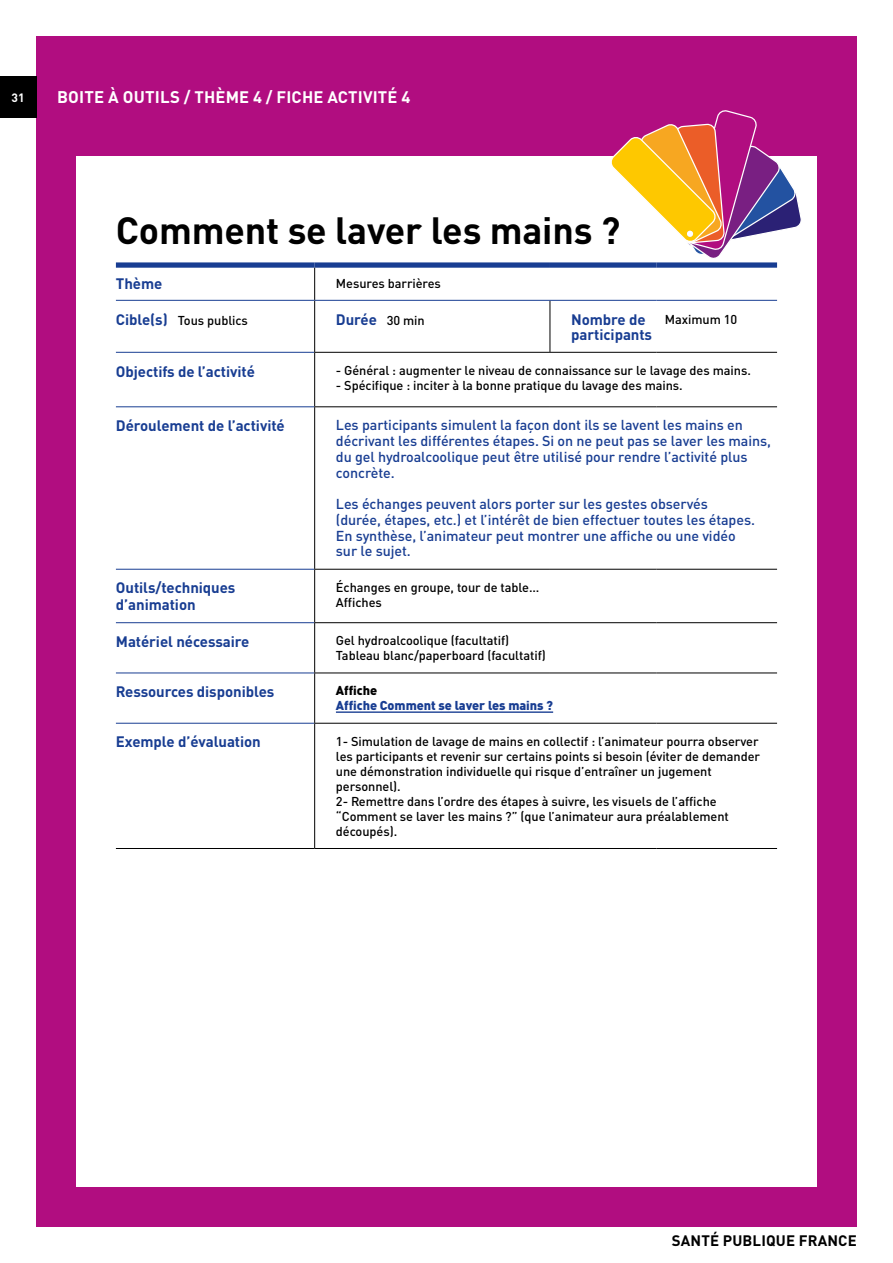
<style>
.page{position:relative;width:893px;height:1263px;background:#fff}
.page>*{position:absolute;margin:0;border:0;box-sizing:border-box;transform-origin:0 0}
.t1{font:700 37.5px "DIN Pro";letter-spacing:-.005em;color:#000}
.t2{font:700 16.5px "DIN Pro";letter-spacing:.01em;color:#fff}
.t3{font:700 15px/15px "DIN Pro";letter-spacing:-.005em;color:#183d92}
.t4{font:700 15px "DIN Pro";letter-spacing:.01em;color:#000}
.t5{font:500 14.25px/15.8px "DIN Pro";letter-spacing:-.005em;color:#183d92}
.t6{font:500 12.75px/15px "DIN Pro";letter-spacing:-.005em;color:#000}
.t7{font:900 12.75px "DIN Pro";letter-spacing:-.005em;color:#183d92}
.t8{font:900 12.75px "DIN Pro";letter-spacing:-.005em;color:#000}
.t9{font:700 12px "DIN Pro";color:#fff}
.s1{font-size:16.65px}
.s2{font-weight:700;font-size:15px;color:#183d92}
.s3{font-weight:500;font-size:12.75px;color:#000}
</style>
<div class="page">
<div style="left:36px;top:36px;width:821px;height:1191px;background:#b10d80"></div>
<div style="left:0;top:76px;width:36px;height:42px;background:#000"></div>
<div style="left:76px;top:156px;width:741px;height:1031px;background:#fff"></div>
<div style="left:116px;top:262px;width:199px;height:6px;background:#183d92"></div>
<div style="left:315px;top:262px;width:235px;height:6px;background:#183d92"></div>
<div style="left:550px;top:262px;width:106px;height:6px;background:#183d92"></div>
<div style="left:656px;top:262px;width:121px;height:6px;background:#183d92"></div>
<hr style="left:314px;top:268px;width:1px;height:32px;background:#000">
<hr style="left:314px;top:406px;width:236px;height:1px;background:#000">
<hr style="left:550px;top:406px;width:106px;height:1px;background:#000">
<hr style="left:656px;top:406px;width:121px;height:1px;background:#000">
<hr style="left:314px;top:569px;width:236px;height:1px;background:#000">
<hr style="left:550px;top:569px;width:106px;height:1px;background:#000">
<hr style="left:656px;top:569px;width:121px;height:1px;background:#000">
<hr style="left:314px;top:622px;width:236px;height:1px;background:#000">
<hr style="left:550px;top:622px;width:106px;height:1px;background:#000">
<hr style="left:656px;top:622px;width:121px;height:1px;background:#000">
<hr style="left:314px;top:673px;width:236px;height:1px;background:#000">
<hr style="left:550px;top:673px;width:106px;height:1px;background:#000">
<hr style="left:656px;top:673px;width:121px;height:1px;background:#000">
<hr style="left:314px;top:723px;width:236px;height:1px;background:#000">
<hr style="left:550px;top:723px;width:106px;height:1px;background:#000">
<hr style="left:656px;top:723px;width:121px;height:1px;background:#000">
<hr style="left:315px;top:848px;width:235px;height:1px;background:#000">
<hr style="left:550px;top:848px;width:106px;height:1px;background:#000">
<hr style="left:656px;top:848px;width:121px;height:1px;background:#000">
<hr style="left:116px;top:569px;width:198px;height:1px;background:#183d92">
<hr style="left:116px;top:622px;width:198px;height:1px;background:#183d92">
<hr style="left:116px;top:673px;width:198px;height:1px;background:#183d92">
<hr style="left:116px;top:723px;width:198px;height:1px;background:#183d92">
<hr style="left:116px;top:300px;width:199px;height:1px;background:#183d92">
<hr style="left:116px;top:352px;width:198px;height:1px;background:#183d92">
<hr style="left:314px;top:353px;width:1px;height:53px;background:#000">
<hr style="left:116px;top:406px;width:198px;height:1px;background:#183d92">
<hr style="left:314px;top:407px;width:1px;height:162px;background:#000">
<hr style="left:314px;top:570px;width:1px;height:52px;background:#000">
<hr style="left:314px;top:623px;width:1px;height:50px;background:#000">
<hr style="left:314px;top:673px;width:1px;height:50px;background:#000">
<hr style="left:314px;top:724px;width:1px;height:124px;background:#000">
<hr style="left:116px;top:848px;width:199px;height:1px;background:#000">
<hr style="left:550px;top:301px;width:1px;height:51px;background:#000">
<hr style="left:315px;top:300px;width:235px;height:1px;background:#183d92">
<hr style="left:550px;top:300px;width:106px;height:1px;background:#183d92">
<hr style="left:656px;top:300px;width:121px;height:1px;background:#183d92">
<hr style="left:314px;top:301px;width:1px;height:51px;background:#000">
<hr style="left:314px;top:352px;width:236px;height:1px;background:#000">
<hr style="left:550px;top:352px;width:106px;height:1px;background:#000">
<hr style="left:656px;top:352px;width:121px;height:1px;background:#000">
<hr style="left:336px;top:711px;width:217px;height:2px;background:#183d92">
<svg style="left:611px;top:110px;width:190px;height:148px"></svg>
<p class="t9" style="left:12px;top:87px;width:15px">31</p>
<p class="t2" style="left:57px;top:84px;width:355px"><span class="s1">BOITE À OUTILS /</span> THÈME 4 / FICHE ACTIVITÉ 4</p>
<h1 class="t1" style="left:116px;top:199px;width:506px">Comment se laver les mains ?</h1>
<p class="t3" style="left:116px;top:275px;width:48px">Thème</p>
<p class="t6" style="left:336px;top:274px;width:107px">Mesures barrières</p>
<p class="t6" style="left:116px;top:311px;width:133px"><span class="s2">Cible(s)</span> Tous publics</p>
<p class="t3" style="left:336px;top:310px;width:90px">Durée <span class="s3">30 min</span></p>
<p class="t3" style="left:571px;top:310px;width:82px">Nombre de participants</p>
<p class="t6" style="left:665px;top:311px;width:74px">Maximum 10</p>
<p class="t3" style="left:116px;top:362px;width:141px">Objectifs de l’activité</p>
<p class="t6" style="left:336px;top:361px;width:416px">- Général : augmenter le niveau de connaissance sur le lavage des mains.</p>
<p class="t6" style="left:336px;top:376px;width:348px">- Spécifique : inciter à la bonne pratique du lavage des mains.</p>
<p class="t3" style="left:116px;top:416px;width:170px">Déroulement de l’activité</p>
<p class="t5" style="left:336px;top:416px;width:437px">Les participants simulent la façon dont ils se lavent les mains en décrivant les différentes étapes. Si on ne peut pas se laver les mains, du gel hydroalcoolique peut être utilisé pour rendre l’activité plus concrète.</p>
<p class="t5" style="left:336px;top:495px;width:421px">Les échanges peuvent alors porter sur les gestes observés (durée, étapes, etc.) et l’intérêt de bien effectuer toutes les étapes.<br>En synthèse, l’animateur peut montrer une affiche ou une vidéo sur le sujet.</p>
<p class="t3" style="left:116px;top:578px;width:121px;line-height:16.5px">Outils/techniques d’animation</p>
<p class="t6" style="left:336px;top:578px;width:205px">Échanges en groupe, tour de table...<br>Affiches</p>
<p class="t3" style="left:116px;top:632px;width:135px">Matériel nécessaire</p>
<p class="t6" style="left:336px;top:632px;width:211px">Gel hydroalcoolique (facultatif)<br>Tableau blanc/paperboard (facultatif)</p>
<p class="t3" style="left:116px;top:682px;width:160px">Ressources disponibles</p>
<p class="t8" style="left:336px;top:680px;width:43px">Affiche</p>
<p class="t7" style="left:336px;top:695px;width:219px">Affiche Comment se laver les mains ?</p>
<p class="t3" style="left:116px;top:733px;width:146px">Exemple d’évaluation</p>
<p class="t6" style="left:336px;top:732px;width:426px">1- Simulation de lavage de mains en collectif : l’animateur pourra observer les participants et revenir sur certains points si besoin (éviter de demander une démonstration individuelle qui risque d’entraîner un jugement personnel).<br>2- Remettre dans l’ordre des étapes à suivre, les visuels de l’affiche “Comment se laver les mains ?” (que l’animateur aura préalablement découpés).</p>
<p class="t4" style="left:672px;top:1228px;width:186px">SANTÉ PUBLIQUE FRANCE</p>
</div>
